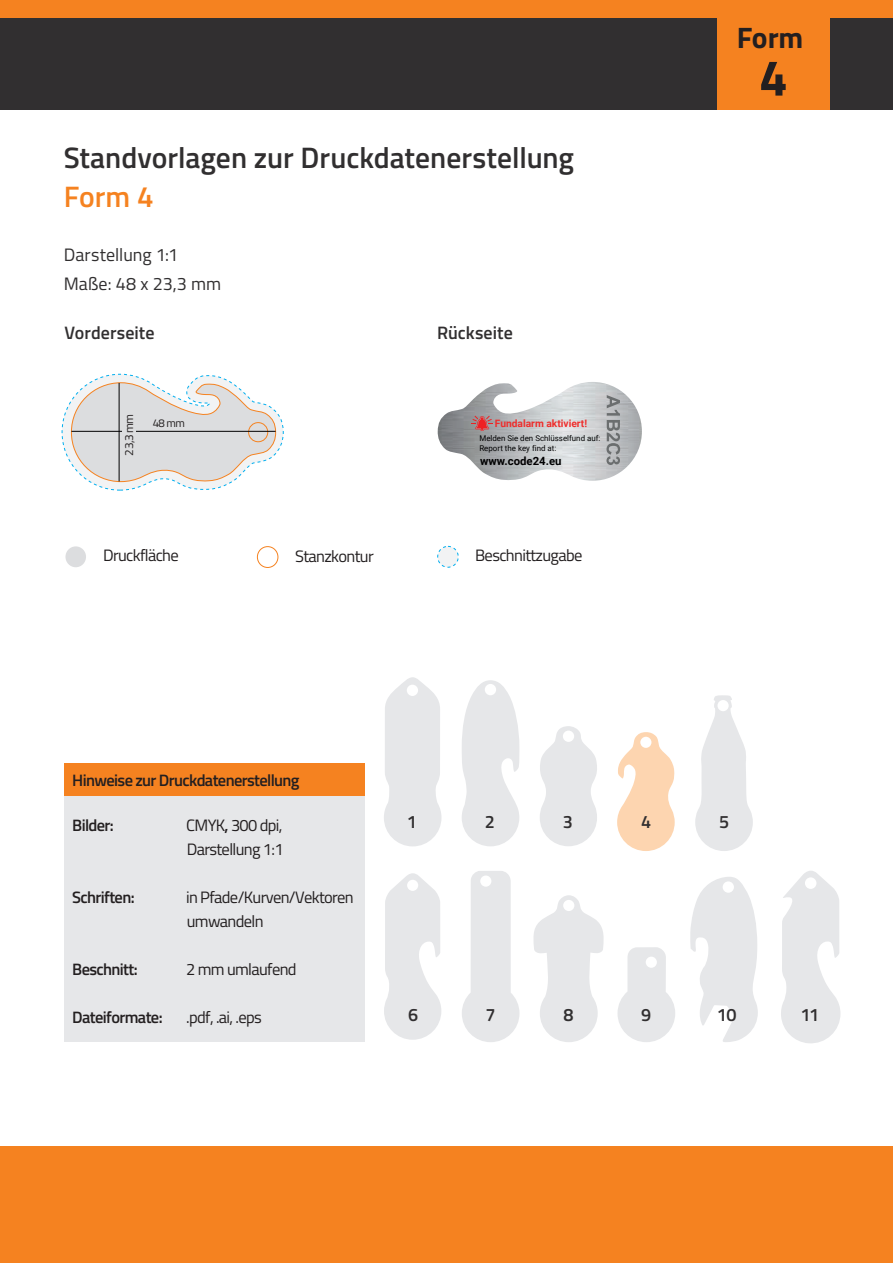
<style>
.page{position:relative;width:893px;height:1263px;background:#fff}
.page>*{position:absolute;margin:0;border:0;box-sizing:border-box;transform-origin:0 0}
.t1{font:700 51px "Titillium Web";color:#231f20}
.t2{font:600 29.55px "Titillium Web";color:#312f30}
.t3{font:600 29.55px "Titillium Web";color:#f58220}
.t4{font:700 29.55px "Titillium Web";color:#231f20}
.t5{font:600 18px "Titillium Web";letter-spacing:.005em;color:#312f30}
.t6{font:18px/28.5px "Titillium Web";color:#312f30}
.t7{font:16.5px/24px "Titillium Web";letter-spacing:-.04em;color:#231f20}
.t8{font:600 16.5px "Titillium Web";letter-spacing:-.04em;color:#231f20}
.t9{font:11.85px "Titillium Web";color:#231f20}
.t10{font:700 11.4px "Roboto";color:#000001}
.t11{font:11.25px "Titillium Web";color:#231f20}
.t12{font:700 10.2px "Roboto";color:#ee2e2c}
.t13{font:7.95px/9.4px "Roboto";color:#000001}
.s1{font-weight:600}
</style>
<div class="page">
<img style="left:438px;top:382px;width:204px;height:99px">
<svg style="left:61px;top:373px;width:222px;height:118px"></svg>
<div style="left:65px;top:546px;width:21px;height:21px;background:#dcdddf;border-radius:50%"></div>
<div style="left:257px;top:546px;width:21px;height:22px;border:1px solid #f58220;border-radius:50%"></div>
<div style="left:437px;top:546px;width:22px;height:22px;background:#f2f3f4;border:1px dashed #00aeef;border-radius:50%"></div>
<div style="left:0;top:1146px;width:893px;height:117px;background:#f58220"></div>
<div style="left:0;top:17px;width:893px;height:92px;background:#312f30"></div>
<div style="left:0;top:0;width:893px;height:17px;background:#f58220"></div>
<div style="left:64px;top:763px;width:300px;height:279px;background:#e6e7e9"></div>
<div style="left:64px;top:763px;width:300px;height:33px;background:#f58220"></div>
<div style="left:717px;top:0;width:113px;height:109px;background:#f58220"></div>
<hr style="left:71px;top:431px;width:205px;height:1px;background:#000001">
<hr style="left:119px;top:383px;width:1px;height:98px;background:#000001">
<div style="left:122px;top:400px;width:14px;height:66px;background:#dcdddf"></div>
<svg style="left:384px;top:677px;width:57px;height:169px"></svg>
<svg style="left:462px;top:680px;width:58px;height:166px"></svg>
<svg style="left:540px;top:726px;width:57px;height:120px"></svg>
<svg style="left:617px;top:732px;width:58px;height:119px"></svg>
<svg style="left:695px;top:695px;width:58px;height:156px"></svg>
<svg style="left:384px;top:873px;width:57px;height:167px"></svg>
<svg style="left:462px;top:871px;width:57px;height:171px"></svg>
<svg style="left:533px;top:895px;width:71px;height:147px"></svg>
<svg style="left:617px;top:947px;width:58px;height:95px"></svg>
<svg style="left:690px;top:877px;width:68px;height:165px"></svg>
<svg style="left:781px;top:871px;width:59px;height:172px"></svg>
<svg style="left:472px;top:416px;width:20px;height:15px"></svg>
<svg style="left:606px;top:395px;width:14px;height:70px"></svg>
<h2 class="t2" style="left:64px;top:136px;width:512px">Standvorlagen zur Druckdatenerstellung</h2>
<h2 class="t3" style="left:64px;top:175px;width:91px">Form 4</h2>
<p class="t6" style="left:64px;top:240px;width:159px">Darstellung 1:1<br>Maße: 48 x 23,3 mm</p>
<p class="t5" style="left:65px;top:319px;width:92px">Vorderseite</p>
<p class="t5" style="left:437px;top:319px;width:77px">Rückseite</p>
<p class="t9" style="left:120px;top:456px;width:43px;rotate:-90deg">23,3 mm</p>
<p class="t11" style="left:153px;top:415px;width:34px">48 mm</p>
<p class="t12" style="left:495px;top:416px;width:94px">Fundalarm aktiviert!</p>
<p class="t13" style="left:479px;top:433px;width:123px">Melden Sie den Schlüsselfund auf:<br>Report the key find at:</p>
<p class="t10" style="left:480px;top:453px;width:83px">www.code24.eu</p>
<p class="t7" style="left:103px;top:543px;width:77px">Druckfläche</p>
<p class="t7" style="left:295px;top:543px;width:80px">Stanzkontur</p>
<p class="t7" style="left:475px;top:543px;width:109px">Beschnittzugabe</p>
<h2 class="t4" style="left:737px;top:15px;width:68px">Form</h2>
<h1 class="t1" style="left:759px;top:39px;width:30px">4</h1>
<p class="t8" style="left:72px;top:767px;width:229px">Hinweise zur Druckdatenerstellung</p>
<p class="t8" style="left:72px;top:812px;width:43px">Bilder:</p>
<p class="t7" style="left:186px;top:812px;width:99px">CMYK<span class="s1">,</span> 300 dpi,<br>Darstellung 1:1</p>
<p class="t8" style="left:72px;top:884px;width:64px">Schriften:</p>
<p class="t7" style="left:186px;top:884px;width:169px">in Pfade/Kurven/Vektoren umwandeln</p>
<p class="t8" style="left:72px;top:956px;width:67px">Beschnitt:</p>
<p class="t7" style="left:186px;top:956px;width:112px">2 mm umlaufend</p>
<p class="t8" style="left:72px;top:1004px;width:92px">Dateiformate:</p>
<p class="t7" style="left:186px;top:1004px;width:77px">.pdf, .ai, .eps</p>
<p class="t5" style="left:407px;top:808px;width:12px">1</p>
<p class="t5" style="left:485px;top:808px;width:12px">2</p>
<p class="t5" style="left:563px;top:808px;width:12px">3</p>
<p class="t5" style="left:641px;top:808px;width:12px">4</p>
<p class="t5" style="left:719px;top:808px;width:12px">5</p>
<p class="t5" style="left:408px;top:1002px;width:12px">6</p>
<p class="t5" style="left:486px;top:1002px;width:12px">7</p>
<p class="t5" style="left:563px;top:1002px;width:12px">8</p>
<p class="t5" style="left:641px;top:1002px;width:12px">9</p>
<p class="t5" style="left:717px;top:1002px;width:21px">10</p>
<p class="t5" style="left:800px;top:1001px;width:20px">11</p>
</div>
